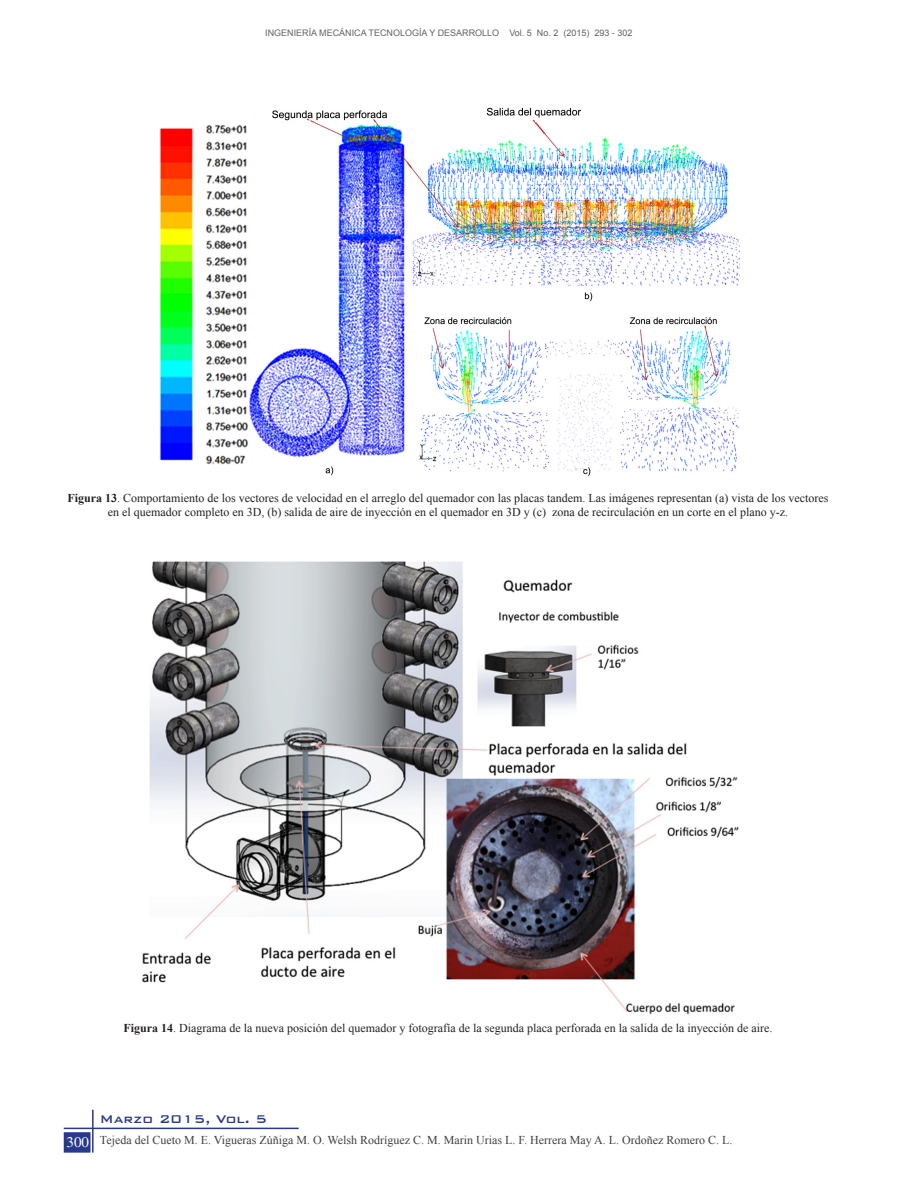
<style>
.page{position:relative;width:918px;height:1188px;background:#fff}
.page>*{position:absolute;margin:0;border:0;box-sizing:border-box;transform-origin:0 0}
.t1{font:500 15px "Bank Gothic BT";color:#27398a}
.t2{font:15px "Times";color:#fff}
.t3{font:12px/14.4px "Times New Roman";color:#231f20;text-align:center}
.address{font:12px "Times New Roman";color:#3e3e3f}
.Normal_somim{font:9px "Arial";color:#636366}
.s1{font-weight:700}
</style>
<div class="page">
<div style="left:64px;top:1132px;width:27px;height:21px;background:#27398a;border:2px solid #27398a"></div>
<hr style="left:92px;top:1110px;width:2px;height:43px;background:#27398a">
<hr style="left:64px;top:1128px;width:235px;height:1px;background:#27398a">
<img style="left:160px;top:107px;width:580px;height:369px">
<img style="left:142px;top:562px;width:597px;height:453px">
<p class="Normal_somim" style="left:265px;top:27px;width:369px">INGENIERÍA MECÁNICA TECNOLOGÍA Y DESARROLLO Vol. 5 No. 2 (2015) 293 - 302</p>
<p class="t3" style="left:67px;top:490px;width:763px"><span class="s1">Figura 13</span>. Comportamiento de los vectores de velocidad en el arreglo del quemador con las placas tandem. Las imágenes representan (a) vista de los vectores en el quemador completo en 3D, (b) salida de aire de inyección en el quemador en 3D y (c) zona de recirculación en un corte en el plano y-z.</p>
<p class="t3" style="left:124px;top:1021px;width:650px"><span class="s1">Figura 14</span>. Diagrama de la nueva posición del quemador y fotografía de la segunda placa perforada en la salida de la inyección de aire.</p>
<p class="t2" style="left:67px;top:1134px;width:24px">300</p>
<p class="t1" style="left:100px;top:1110px;width:169px">Marzo 2015, Vol. 5</p>
<p class="address" style="left:100px;top:1132px;width:634px">Tejeda del Cueto M. E. Vigueras Zúñiga M. O. Welsh Rodríguez C. M. Marin Urias L. F. Herrera May A. L. Ordoñez Romero C. L.</p>
</div>
